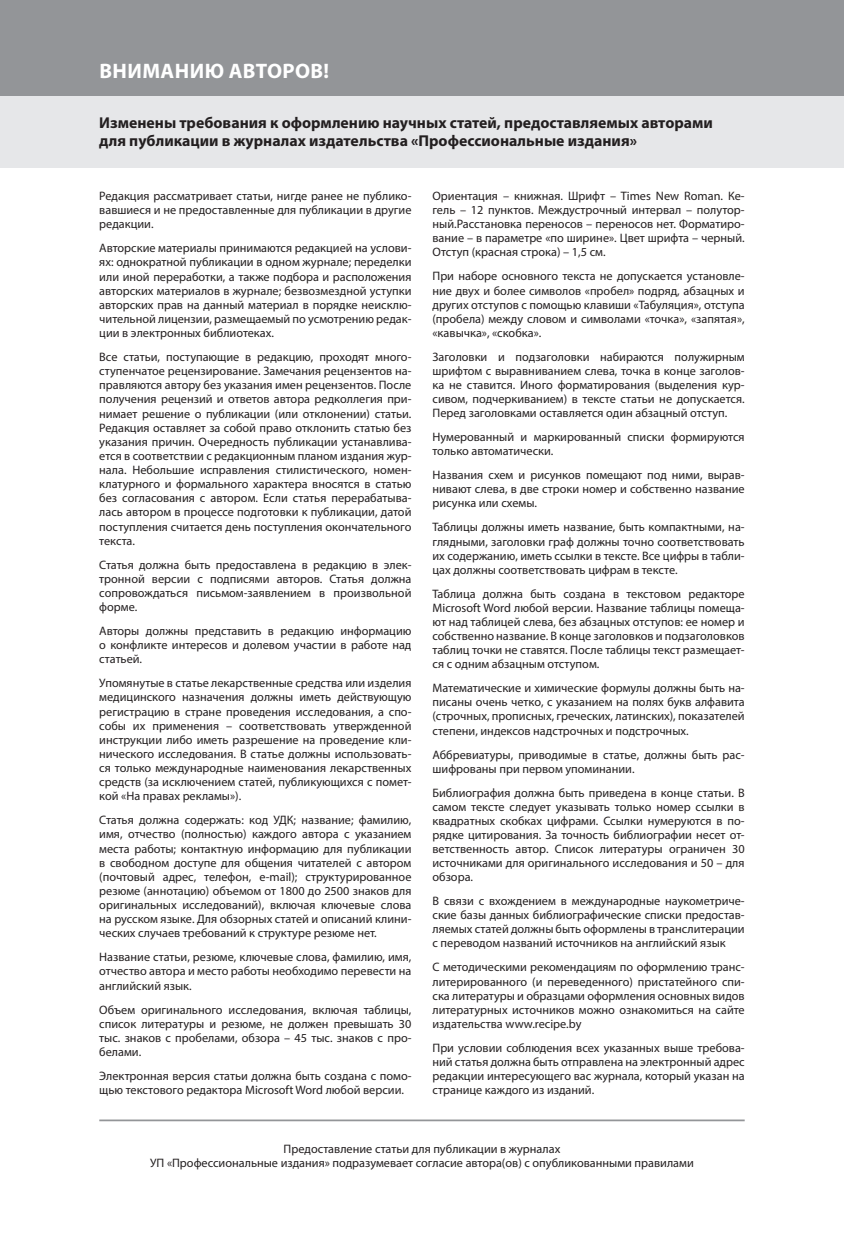
<style>
.page{position:relative;width:844px;height:1241px;background:#fff}
.page>*{position:absolute;margin:0;border:0;box-sizing:border-box;transform-origin:0 0}
.Обычный{font:700 21px "Myriad Pro";letter-spacing:.02em;color:#fff}
.Обычный-2{font:700 15.75px "Myriad Pro";color:#231f20}
.Обычный-3{font:12.25px/14.2px "Myriad Pro";color:#231f20;text-align:justify}
</style>
<div class="page">
<div style="left:0;top:72px;width:843px;height:96px;background:#e6e7e9"></div>
<div style="left:0;top:0;width:843px;height:95px;background:#939598"></div>
<hr style="left:99px;top:1119px;width:645px;height:2px;background:#939598">
<p class="Обычный" style="left:99px;top:57px;width:231px">ВНИМАНИЮ АВТОРОВ!</p>
<p class="Обычный-2" style="left:99px;top:112px;width:615px">Изменены требования к оформлению научных статей, предоставляемых авторами</p>
<p class="Обычный-2" style="left:99px;top:130px;width:539px">для публикации в журналах издательства «Профессиональные издания»</p>
<p class="Обычный-3" style="left:99px;top:189px;width:313px">Редакция рассматривает статьи, нигде ранее не публико&shy;вавшиеся и не предоставленные для публикации в другие редакции.</p>
<p class="Обычный-3" style="left:99px;top:241px;width:313px">Авторские материалы принимаются редакцией на услови&shy;ях: однократной публикации в одном журнале; переделки или иной переработки, а также подбора и расположения авторских материалов в журнале; безвозмездной уступки авторских прав на данный материал в порядке неисклю&shy;чительной лицензии, размещаемый по усмотрению редак&shy;ции в электронных библиотеках.</p>
<p class="Обычный-3" style="left:99px;top:349px;width:313px">Все статьи, поступающие в редакцию, проходят много&shy;ступенчатое рецензирование. Замечания рецензентов на&shy;правляются автору без указания имен рецензентов. После получения рецензий и ответов автора редколлегия при&shy;нимает решение о публикации (или отклонении) статьи.<br>Редакция оставляет за собой право отклонить статью без указания причин. Очередность публикации устанавлива&shy;ется в соответствии с редакционным планом издания жур&shy;нала. Небольшие исправления стилистического, номен&shy;клатурного и формального характера вносятся в статью без согласования с автором. Если статья перерабатыва&shy;лась автором в процессе подготовки к публикации, датой поступления считается день поступления окончательного текста.</p>
<p class="Обычный-3" style="left:99px;top:557px;width:313px">Статья должна быть предоставлена в редакцию в элек&shy;тронной версии с подписями авторов. Статья должна сопровождаться письмом-заявлением в произвольной форме.</p>
<p class="Обычный-3" style="left:99px;top:623px;width:313px">Авторы должны представить в редакцию информацию о конфликте интересов и долевом участии в работе над статьей.</p>
<p class="Обычный-3" style="left:99px;top:675px;width:313px">Упомянутые в статье лекарственные средства или изделия медицинского назначения должны иметь действующую регистрацию в стране проведения исследования, а спо&shy;собы их применения – соответствовать утвержденной инструкции либо иметь разрешение на проведение кли&shy;нического исследования. В статье должны использовать&shy;ся только международные наименования лекарственных средств (за исключением статей, публикующихся с помет&shy;кой «На правах рекламы»).</p>
<p class="Обычный-3" style="left:99px;top:812px;width:313px">Статья должна содержать: код УДК; название; фамилию, имя, отчество (полностью) каждого автора с указанием места работы; контактную информацию для публикации в свободном доступе для общения читателей с автором (почтовый адрес, телефон, e-mail); структурированное резюме (аннотацию) объемом от 1800 до 2500 знаков для оригинальных исследований), включая ключевые слова на русском языке. Для обзорных статей и описаний клини&shy;ческих случаев требований к структуре резюме нет.</p>
<p class="Обычный-3" style="left:99px;top:949px;width:313px">Название статьи, резюме, ключевые слова, фамилию, имя, отчество автора и место работы необходимо перевести на английский язык.</p>
<p class="Обычный-3" style="left:99px;top:1002px;width:313px">Объем оригинального исследования, включая таблицы, список литературы и резюме, не должен превышать 30 тыс. знаков с пробелами, обзора – 45 тыс. знаков с про&shy;белами.</p>
<p class="Обычный-3" style="left:99px;top:1068px;width:313px">Электронная версия статьи должна быть создана с помо&shy;щью текстового редактора Microsoft Word любой версии.</p>
<p class="Обычный-3" style="left:432px;top:189px;width:313px">Ориентация – книжная. Шрифт – Times New Roman. Ке&shy;гель – 12 пунктов. Междустрочный интервал – полутор&shy;ный.Расстановка переносов – переносов нет. Форматиро&shy;вание – в параметре «по ширине». Цвет шрифта – черный.<br>Отступ (красная строка) – 1,5 см.</p>
<p class="Обычный-3" style="left:432px;top:269px;width:313px">При наборе основного текста не допускается установле&shy;ние двух и более символов «пробел» подряд, абзацных и других отступов с помощью клавиши «Табуляция», отступа (пробела) между словом и символами «точка», «запятая», «кавычка», «скобка».</p>
<p class="Обычный-3" style="left:432px;top:349px;width:313px">Заголовки и подзаголовки набираются полужирным шрифтом с выравниванием слева, точка в конце заголов&shy;ка не ставится. Иного форматирования (выделения кур&shy;сивом, подчеркиванием) в тексте статьи не допускается.<br>Перед заголовками оставляется один абзацный отступ.</p>
<p class="Обычный-3" style="left:432px;top:430px;width:313px">Нумерованный и маркированный списки формируются только автоматически.</p>
<p class="Обычный-3" style="left:432px;top:468px;width:313px">Названия схем и рисунков помещают под ними, вырав&shy;нивают слева, в две строки номер и собственно название рисунка или схемы.</p>
<p class="Обычный-3" style="left:432px;top:520px;width:313px">Таблицы должны иметь название, быть компактными, на&shy;глядными, заголовки граф должны точно соответствовать их содержанию, иметь ссылки в тексте. Все цифры в табли&shy;цах должны соответствовать цифрам в тексте.</p>
<p class="Обычный-3" style="left:432px;top:586px;width:313px">Таблица должна быть создана в текстовом редакторе Microsoft Word любой версии. Название таблицы помеща&shy;ют над таблицей слева, без абзацных отступов: ее номер и собственно название. В конце заголовков и подзаголовков таблиц точки не ставятся. После таблицы текст размещает&shy;ся с одним абзацным отступом.</p>
<p class="Обычный-3" style="left:432px;top:680px;width:313px">Математические и химические формулы должны быть на&shy;писаны очень четко, с указанием на полях букв алфавита (строчных, прописных, греческих, латинских), показателей степени, индексов надстрочных и подстрочных.</p>
<p class="Обычный-3" style="left:432px;top:747px;width:313px">Аббревиатуры, приводимые в статье, должны быть рас&shy;шифрованы при первом упоминании.</p>
<p class="Обычный-3" style="left:432px;top:785px;width:313px">Библиография должна быть приведена в конце статьи. В самом тексте следует указывать только номер ссылки в квадратных скобках цифрами. Ссылки нумеруются в по&shy;рядке цитирования. За точность библиографии несет от&shy;ветственность автор. Список литературы ограничен 30 источниками для оригинального исследования и 50 – для обзора.</p>
<p class="Обычный-3" style="left:432px;top:893px;width:313px">В связи с вхождением в международные наукометриче&shy;ские базы данных библиографические списки предостав&shy;ляемых статей должны быть оформлены в транслитерации с переводом названий источников на английский язык</p>
<p class="Обычный-3" style="left:432px;top:960px;width:313px">С методическими рекомендациям по оформлению транс&shy;литерированного (и переведенного) пристатейного спи&shy;ска литературы и образцами оформления основных видов литературных источников можно ознакомиться на сайте издательства www.recipe.by</p>
<p class="Обычный-3" style="left:432px;top:1040px;width:313px">При условии соблюдения всех указанных выше требова&shy;ний статья должна быть отправлена на электронный адрес редакции интересующего вас журнала, который указан на странице каждого из изданий.</p>
<p class="Обычный-3" style="left:150px;top:1141px;width:545px;text-align:center">Предоставление статьи для публикации в журналах<br>УП «Профессиональные издания» подразумевает согласие автора(ов) с опубликованными правилами</p>
</div>
